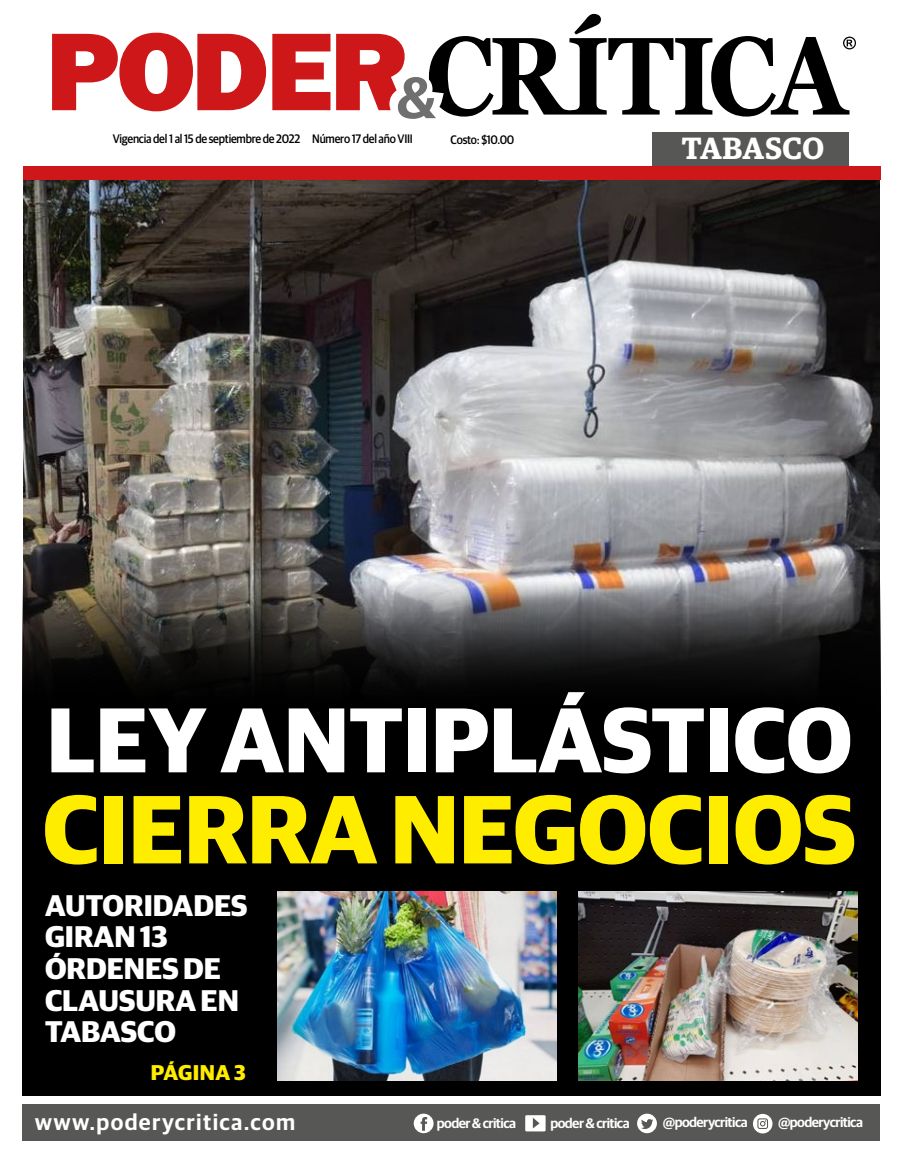
<style>
.page{position:relative;width:904px;height:1152px;background:#fff}
.page>*{position:absolute;margin:0;border:0;box-sizing:border-box;transform-origin:0 0}
.t1{font:700 97.12px "Guardian Sans";color:#ffed00}
.t2{font:700 92.12px "Guardian Sans";color:#fff}
.t3{font:600 30.75px "Guardian Egyp";letter-spacing:.015em;color:#fff}
.t4{font:700 30px/31.6px "Guardian Sans";color:#fff}
.t5{font:600 22.5px "Guardian Sans";letter-spacing:.06em;color:#fff}
.t6{font:700 21.5px "Guardian Sans";letter-spacing:.02em;color:#ffed00}
.t7{font:600 13.75px "Guardian Sans";letter-spacing:-.04em;color:#fff}
.t8{font:500 12.38px "Guardian Sans";letter-spacing:-.02em;color:#000;scale:.91 1}
</style>
<div class="page">
<img style="left:23px;top:179px;width:856px;height:402px">
<svg style="left:436px;top:14px;width:413px;height:103px"></svg>
<svg style="left:52px;top:33px;width:384px;height:86px"></svg>
<svg style="left:843px;top:37px;width:13px;height:12px"></svg>
<svg style="left:22px;top:581px;width:858px;height:514px;background:#111010"></svg>
<div style="left:652px;top:132px;width:197px;height:34px;background:#575756"></div>
<div style="left:23px;top:166px;width:857px;height:13px;background:#cd1719"></div>
<div style="left:23px;top:1104px;width:857px;height:36px;background:#575756"></div>
<svg style="left:525px;top:1115px;width:20px;height:16px"></svg>
<svg style="left:753px;top:1113px;width:19px;height:20px"></svg>
<svg style="left:637px;top:1113px;width:20px;height:20px"></svg>
<svg style="left:414px;top:1113px;width:19px;height:20px"></svg>
<img style="left:277px;top:892px;width:279px;height:188px">
<img style="left:578px;top:892px;width:279px;height:188px">
<p class="t8" style="left:113px;top:130px;width:331px">Vigencia del 1 al 15 de septiembre de 2022 Número 17 del año VIII</p>
<p class="t8" style="left:450px;top:131px;width:72px">Costo: $10.00</p>
<h3 class="t3" style="left:681px;top:126px;width:144px">TABASCO</h3>
<h2 class="t2" style="left:47px;top:671px;width:807px">LEY ANTIPLÁSTICO</h2>
<h1 class="t1" style="left:43px;top:757px;width:815px">CIERRA NEGOCIOS</h1>
<h3 class="t4" style="left:45px;top:886px;width:204px">AUTORIDADES<br>GIRAN 13<br>ÓRDENES DE<br>CLAUSURA EN<br>TABASCO</h3>
<h3 class="t6" style="left:151px;top:1056px;width:97px">PÁGINA 3</h3>
<h3 class="t5" style="left:35px;top:1106px;width:262px">www.poderycritica.com</h3>
<p class="t7" style="left:437px;top:1113px;width:81px">poder &amp; critica</p>
<p class="t7" style="left:550px;top:1113px;width:81px">poder &amp; critica</p>
<p class="t7" style="left:662px;top:1112px;width:86px">@poderycritica</p>
<p class="t7" style="left:778px;top:1112px;width:86px">@poderycritica</p>
</div>
